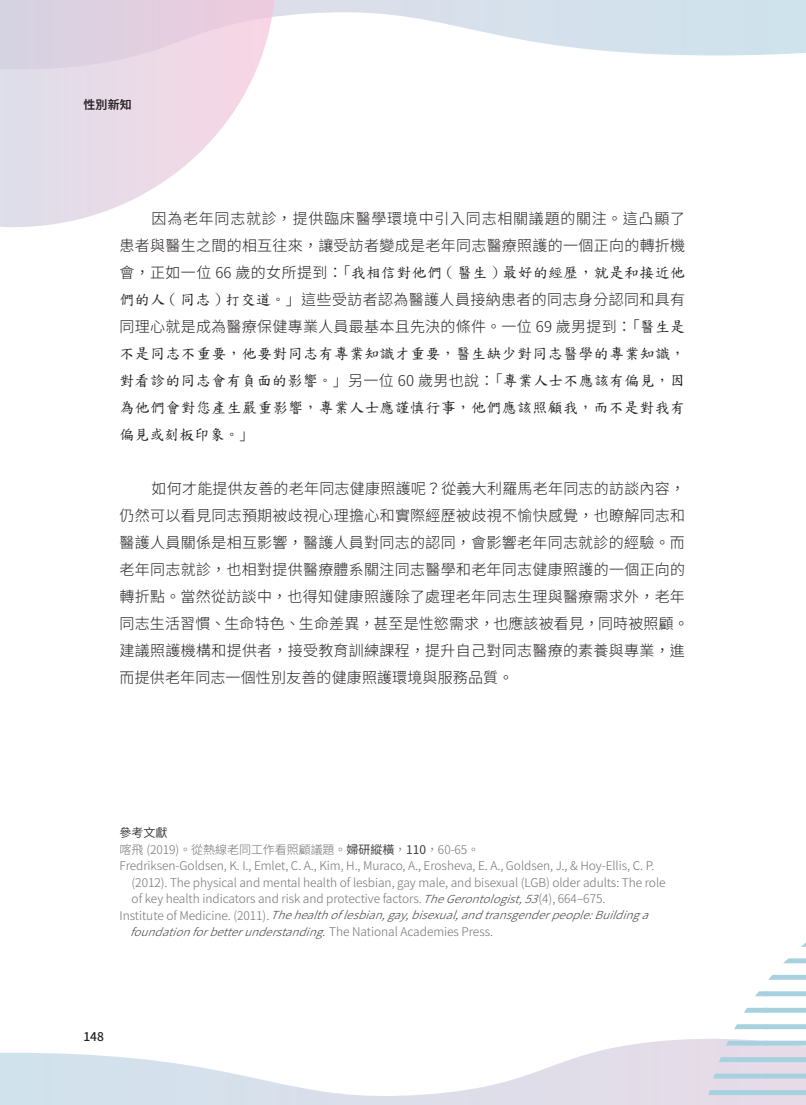
<style>
.page{position:relative;width:806px;height:1105px;background:#fff}
.page>*{position:absolute;margin:0;border:0;box-sizing:border-box;transform-origin:0 0}
.內文{font:300 15px/27px "Noto Sans CJ Ktc";letter-spacing:.02em;color:#231f20;text-align:justify}
.內文-2{font:15px/26.7px "DF Kai Shu SB Estd BF";letter-spacing:.02em;color:#231f20}
.t1{font:300 12px/16.5px "Noto Sans CJ Ktc";letter-spacing:-.005em;color:#727172}
.t2{font:500 12px "Noto Sans CJ Ktc";letter-spacing:.01em;color:#231f20}
.t3{font:12px "Noto Sans CJ Ktc";color:#3e3e3f}
.t4{font:italic 300 11.1px/16.5px "Noto Sans CJ Ktc";color:#3e3e3f;scale:1.06 1}
.s1{font-family:"DF Kai Shu SB Estd BF";font-weight:400}
.s2{font-family:"Noto Sans CJ Ktc";font-weight:300}
.s3{font-weight:400;color:#3e3e3f}
.s4{font-style:italic;font-size:11.1px;color:#3e3e3f}
.s5{font-style:normal;font-size:12px;color:#727172}
</style>
<div class="page">
<svg style="left:0;top:1039px;width:700px;height:65px"></svg>
<svg style="left:276px;top:0;width:530px;height:56px"></svg>
<svg style="left:0;top:0;width:276px;height:227px"></svg>
<svg style="left:700px;top:943px;width:106px;height:162px"></svg>
<p class="t2" style="left:83px;top:98px;width:50px">性別新知</p>
<p class="內文" style="left:120px;top:205px;width:567px;line-height:26.4px;text-indent:32px">因為老年同志就診，提供臨床醫學環境中引入同志相關議題的關注。這凸顯了患者與醫生之間的相互往來，讓受訪者變成是老年同志醫療照護的一個正向的轉折機會，正如一位 66 歲的女所提到：「<span class="s1">我相信對他們 ( 醫生 ) 最好的經歷，就是和接近他</span></p>
<p class="內文-2" style="left:120px;top:287px;width:574px">們的人 ( 同志 ) 打交道。<span class="s2">」這些受訪者認為醫護人員接納患者的同志身分認同和具有同理心就是成為醫療保健專業人員最基本且先決的條件。一位 69 歲男提到：「</span>醫生是不是同志不重要，他要對同志有專業知識才重要，醫生缺少對同志醫學的專業知識，對看診的同志會有負面的影響。<span class="s2">」另一位 60 歲男也說：「</span>專業人士不應該有偏見，因為他們會對您產生嚴重影響，專業人士應謹慎行事，他們應該照顧我，而不是對我有偏見或刻板印象。<span class="s2">」</span></p>
<p class="內文" style="left:120px;top:475px;width:571px;text-align:left;text-indent:32px">如何才能提供友善的老年同志健康照護呢？從義大利羅馬老年同志的訪談內容，仍然可以看見同志預期被歧視心理擔心和實際經歷被歧視不愉快感覺，也瞭解同志和醫護人員關係是相互影響，醫護人員對同志的認同，會影響老年同志就診的經驗。而老年同志就診，也相對提供醫療體系關注同志醫學和老年同志健康照護的一個正向的轉折點。當然從訪談中，也得知健康照護除了處理老年同志生理與醫療需求外，老年同志生活習慣、生命特色、生命差異，甚至是性慾需求，也應該被看見，同時被照顧。建議照護機構和提供者，接受教育訓練課程，提升自己對同志醫療的素養與專業，進而提供老年同志一個性別友善的健康照護環境與服務品質。</p>
<p class="t3" style="left:120px;top:826px;width:49px">參考文獻</p>
<p class="t1" style="left:120px;top:841px;width:361px">喀飛 (2019)。從熱線老同工作看照顧議題。<span class="s3">婦研縱橫</span>，<span class="s3">110</span>，60-65。</p>
<p class="t1" style="left:132px;top:857px;width:536px;text-indent:-12px">Fredriksen-Goldsen, K. I., Emlet, C. A., Kim, H., Muraco, A., Erosheva, E. A., Goldsen, J., &amp; Hoy-Ellis, C. P. (2012). The physical and mental health of lesbian, gay male, and bisexual (LGB) older adults: The role of key health indicators and risk and protective factors. <span class="s4">TheGerontologist,53</span>(4), 664–675.</p>
<p class="t4" style="left:130px;top:907px;width:501px;text-indent:-10px"><span class="s5">I n s t i t u t e o f M e d i c i n e . ( 2 0 1 1 ) .</span> The health of lesbian, gay, bisexual, and transgender people: Building a foundation for better understanding. <span class="s5">T h e N a t i o n a l A c a d e m i e s P re s s .</span></p>
<p class="t2" style="left:83px;top:1029px;width:22px">148</p>
</div>
